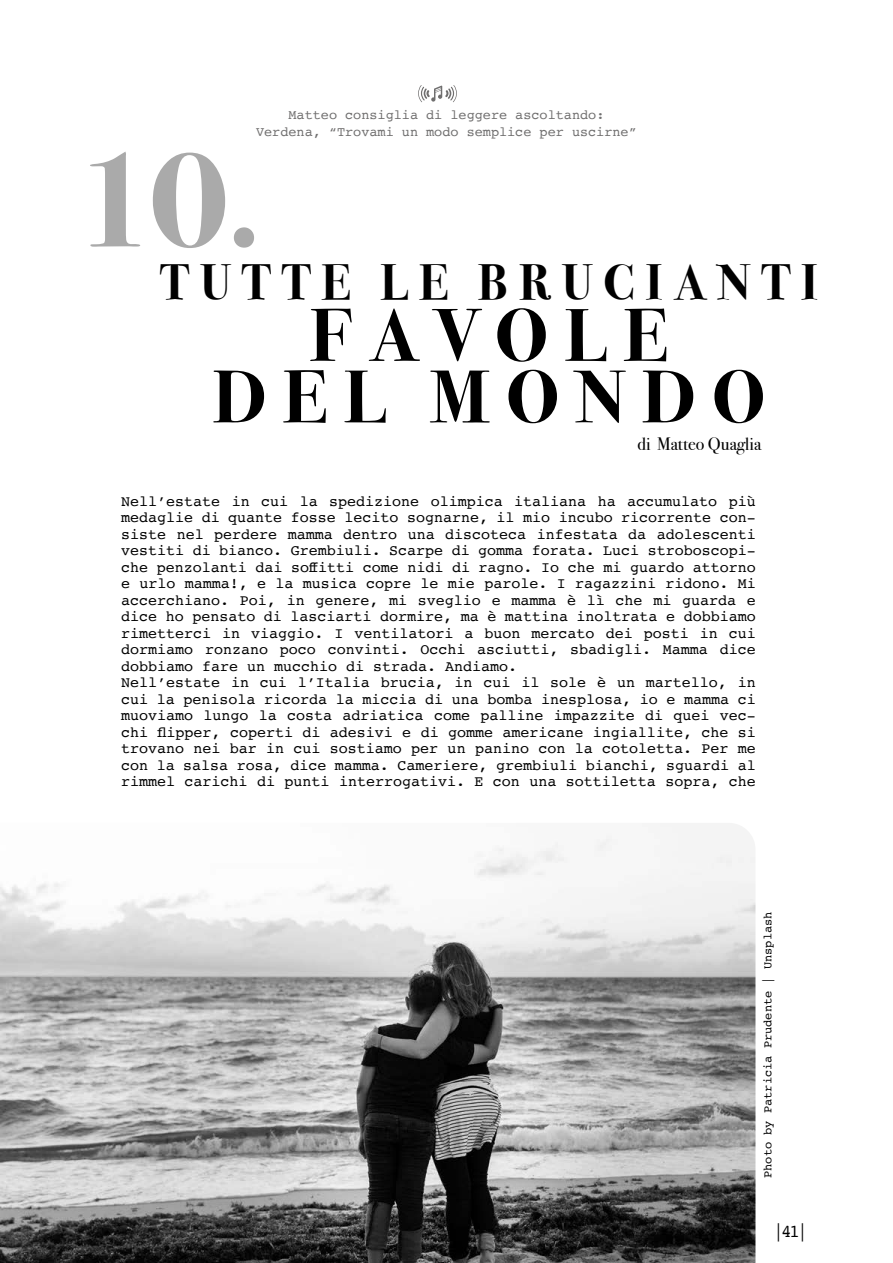
<style>
.page{position:relative;width:893px;height:1263px;background:#fff}
.page>*{position:absolute;margin:0;border:0;box-sizing:border-box;transform-origin:0 0}
.t1{font:700 140.55px "Bodoni Svty Two ITCTT";color:#aaa}
.t2{font:700 75px/61.5px "Bodoni Svty Two ITCTT";letter-spacing:.22em;color:#000;text-align:center}
.t3{font:700 49.5px "Bodoni Svty Two ITCTT";letter-spacing:.22em;color:#000}
.t4{font:18px "Bodoni Svty Two ITCTT";color:#000}
.t5{font:18px "Courier";color:#000}
.TESTO{font:15px/16.5px "Courier";color:#000;text-align:justify}
.t6{font:13.5px "Courier";color:#706f6f}
.t7{font:12px "Courier";color:#000}
</style>
<div class="page">
<img style="left:0;top:823px;width:755px;height:440px">
<svg style="left:418px;top:85px;width:39px;height:17px"></svg>
<p class="t6" style="left:288px;top:105px;width:317px">Matteo consiglia di leggere ascoltando:</p>
<p class="t6" style="left:256px;top:121px;width:382px">Verdena, “Trovami un modo semplice per uscirne”</p>
<p class="t1" style="left:75px;top:83px;width:190px">10.</p>
<p class="t3" style="left:160px;top:242px;width:659px">TUTTE LE BRUCIANTI</p>
<p class="t2" style="left:213px;top:299px;width:554px">FAVOLE<br>DEL MONDO</p>
<p class="t4" style="left:637px;top:429px;width:125px">di Matteo Quaglia</p>
<p class="TESTO" style="left:121px;top:492px;width:636px">Nell’estate in cui la spedizione olimpica italiana ha accumulato più medaglie di quante fosse lecito sognarne, il mio incubo ricorrente con&shy;siste nel perdere mamma dentro una discoteca infestata da adolescenti vestiti di bianco. Grembiuli. Scarpe di gomma forata. Luci stroboscopi&shy;che penzolanti dai soffitti come nidi di ragno. Io che mi guardo attorno e urlo mamma!, e la musica copre le mie parole. I ragazzini ridono. Mi accerchiano. Poi, in genere, mi sveglio e mamma è lì che mi guarda e dice ho pensato di lasciarti dormire, ma è mattina inoltrata e dobbiamo rimetterci in viaggio. I ventilatori a buon mercato dei posti in cui dormiamo ronzano poco convinti. Occhi asciutti, sbadigli. Mamma dice dobbiamo fare un mucchio di strada. Andiamo.</p>
<p class="TESTO" style="left:121px;top:674px;width:636px">Nell’estate in cui l’Italia brucia, in cui il sole è un martello, in cui la penisola ricorda la miccia di una bomba inesplosa, io e mamma ci muoviamo lungo la costa adriatica come palline impazzite di quei vec&shy;chi flipper, coperti di adesivi e di gomme americane ingiallite, che si trovano nei bar in cui sostiamo per un panino con la cotoletta. Per me con la salsa rosa, dice mamma. Cameriere, grembiuli bianchi, sguardi al rimmel carichi di punti interrogativi. E con una sottiletta sopra, che</p>
<p class="t7" style="left:758px;top:1178px;width:268px;rotate:-90deg">Photo by Patricia Prudente | Unsplash</p>
<p class="t5" style="left:773px;top:1217px;width:36px">|41|</p>
</div>
